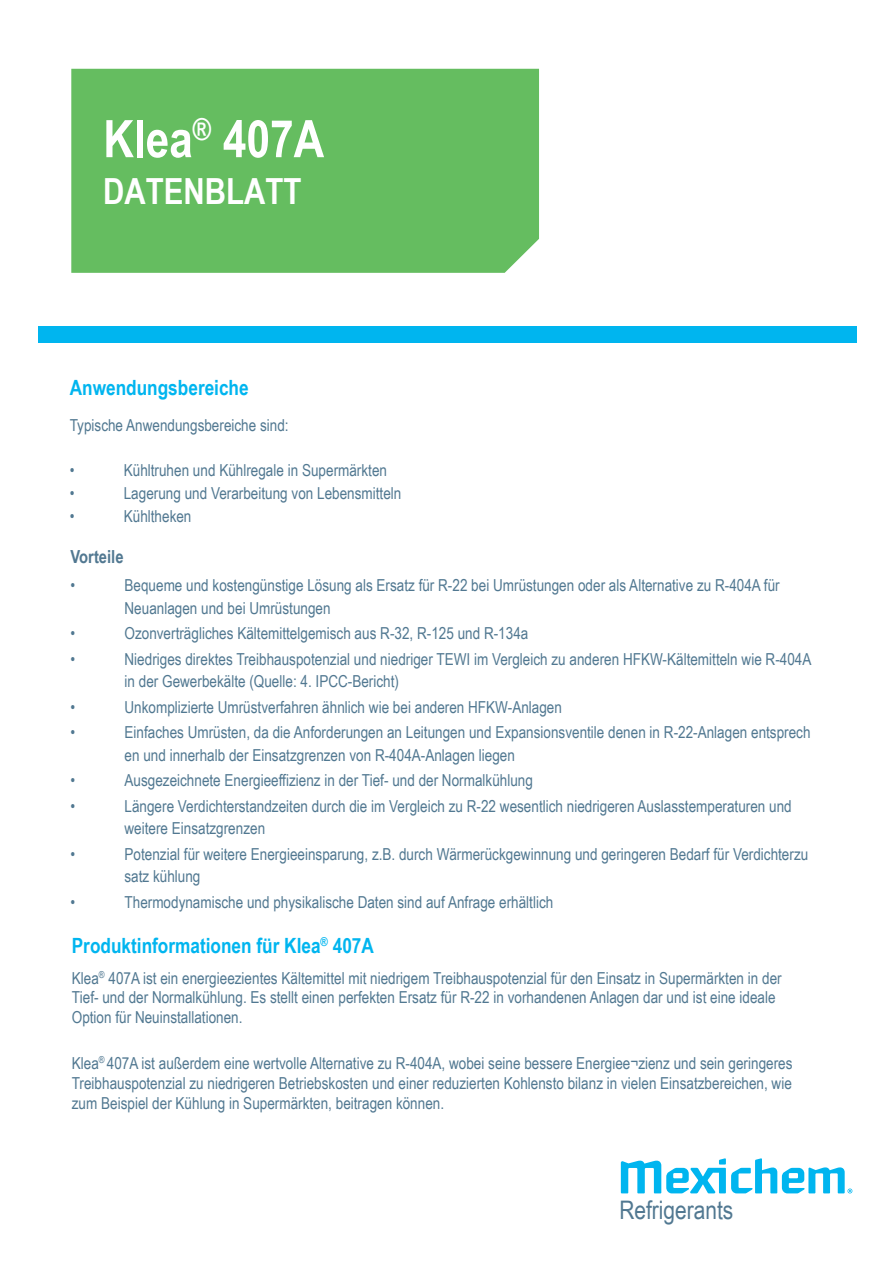
<style>
.page{position:relative;width:893px;height:1263px;background:#fff}
.page>*{position:absolute;margin:0;border:0;box-sizing:border-box;transform-origin:0 0}
.t1{font:700 51.75px "Arial Narrow";color:#fff}
.t2{font:700 36px "Arial Narrow";color:#fff}
.t3{font:25.5px "Arial Narrow";color:#517891}
.t4{font:700 21px "Arial Narrow";color:#00b5ef}
.t5{font:700 18px "Arial Narrow";color:#517891}
.t6{font:16.5px/22.5px "Arial Narrow";color:#517891}
</style>
<div class="page">
<div style="left:38px;top:326px;width:818px;height:17px;background:#00b5ef"></div>
<div style="left:71px;top:69px;width:468px;height:204px;background:#65bd60"></div>
<svg style="left:621px;top:1158px;width:231px;height:35px"></svg>
<h1 class="t1" style="left:103px;top:100px;width:223px">Klea<sup>®</sup> 407A</h1>
<h2 class="t2" style="left:103px;top:164px;width:200px">DATENBLATT</h2>
<p class="t4" style="left:70px;top:372px;width:180px">Anwendungsbereiche</p>
<p class="t6" style="left:70px;top:413px;width:220px">Typische Anwendungsbereiche sind:</p>
<p class="t6" style="left:70px;top:459px;width:6px">•</p>
<p class="t6" style="left:124px;top:459px;width:265px">Kühltruhen und Kühlregale in Supermärkten</p>
<p class="t6" style="left:70px;top:482px;width:6px">•</p>
<p class="t6" style="left:124px;top:482px;width:279px">Lagerung und Verarbeitung von Lebensmitteln</p>
<p class="t6" style="left:70px;top:504px;width:6px">•</p>
<p class="t6" style="left:124px;top:504px;width:69px">Kühltheken</p>
<p class="t5" style="left:71px;top:543px;width:55px">Vorteile</p>
<p class="t6" style="left:71px;top:574px;width:6px">•</p>
<p class="t6" style="left:125px;top:574px;width:657px">Bequeme und kostengünstige Lösung als Ersatz für R-22 bei Umrüstungen oder als Alternative zu R-404A für<br>Neuanlagen und bei Umrüstungen</p>
<p class="t6" style="left:71px;top:622px;width:6px">•</p>
<p class="t6" style="left:125px;top:622px;width:405px">Ozonverträgliches Kältemittelgemisch aus R-32, R-125 und R-134a</p>
<p class="t6" style="left:71px;top:647px;width:6px">•</p>
<p class="t6" style="left:125px;top:647px;width:688px">Niedriges direktes Treibhauspotenzial und niedriger TEWI im Vergleich zu anderen HFKW-Kältemitteln wie R-404A in der Gewerbekälte (Quelle: 4. IPCC-Bericht)</p>
<p class="t6" style="left:71px;top:695px;width:6px">•</p>
<p class="t6" style="left:125px;top:695px;width:439px">Unkomplizierte Umrüstverfahren ähnlich wie bei anderen HFKW-Anlagen</p>
<p class="t6" style="left:71px;top:721px;width:6px">•</p>
<p class="t6" style="left:125px;top:721px;width:687px">Einfaches Umrüsten, da die Anforderungen an Leitungen und Expansionsventile denen in R-22-Anlagen entsprech en und innerhalb der Einsatzgrenzen von R-404A-Anlagen liegen</p>
<p class="t6" style="left:71px;top:769px;width:6px">•</p>
<p class="t6" style="left:125px;top:769px;width:410px">Ausgezeichnete Energieeffizienz in der Tief- und der Normalkühlung</p>
<p class="t6" style="left:71px;top:794px;width:6px">•</p>
<p class="t6" style="left:125px;top:794px;width:669px">Längere Verdichterstandzeiten durch die im Vergleich zu R-22 wesentlich niedrigeren Auslasstemperaturen und weitere Einsatzgrenzen</p>
<p class="t6" style="left:71px;top:842px;width:6px">•</p>
<p class="t6" style="left:125px;top:842px;width:685px">Potenzial für weitere Energieeinsparung, z.B. durch Wärmerückgewinnung und geringeren Bedarf für Verdichterzu satz kühlung</p>
<p class="t6" style="left:71px;top:890px;width:6px">•</p>
<p class="t6" style="left:125px;top:890px;width:430px">Thermodynamische und physikalische Daten sind auf Anfrage erhältlich</p>
<p class="t4" style="left:72px;top:930px;width:304px">Produktinformationen für Klea<sup>®</sup> 407A</p>
<p class="t6" style="left:72px;top:967px;width:711px;line-height:19.8px">Klea<sup>®</sup> 407A ist ein energieezientes Kältemittel mit niedrigem Treibhauspotenzial für den Einsatz in Supermärkten in der<br>Tief- und der Normalkühlung. Es stellt einen perfekten Ersatz für R-22 in vorhandenen Anlagen dar und ist eine ideale<br>Option für Neuinstallationen.</p>
<p class="t6" style="left:72px;top:1052px;width:722px;line-height:19.8px;text-align:justify">Klea<sup>®</sup> 407A ist außerdem eine wertvolle Alternative zu R-404A, wobei seine bessere Energiee¬zienz und sein geringeres Treibhauspotenzial zu niedrigeren Betriebskosten und einer reduzierten Kohlensto bilanz in vielen Einsatzbereichen, wie zum Beispiel der Kühlung in Supermärkten, beitragen können.</p>
<h3 class="t3" style="left:619px;top:1191px;width:116px">Refrigerants</h3>
</div>
